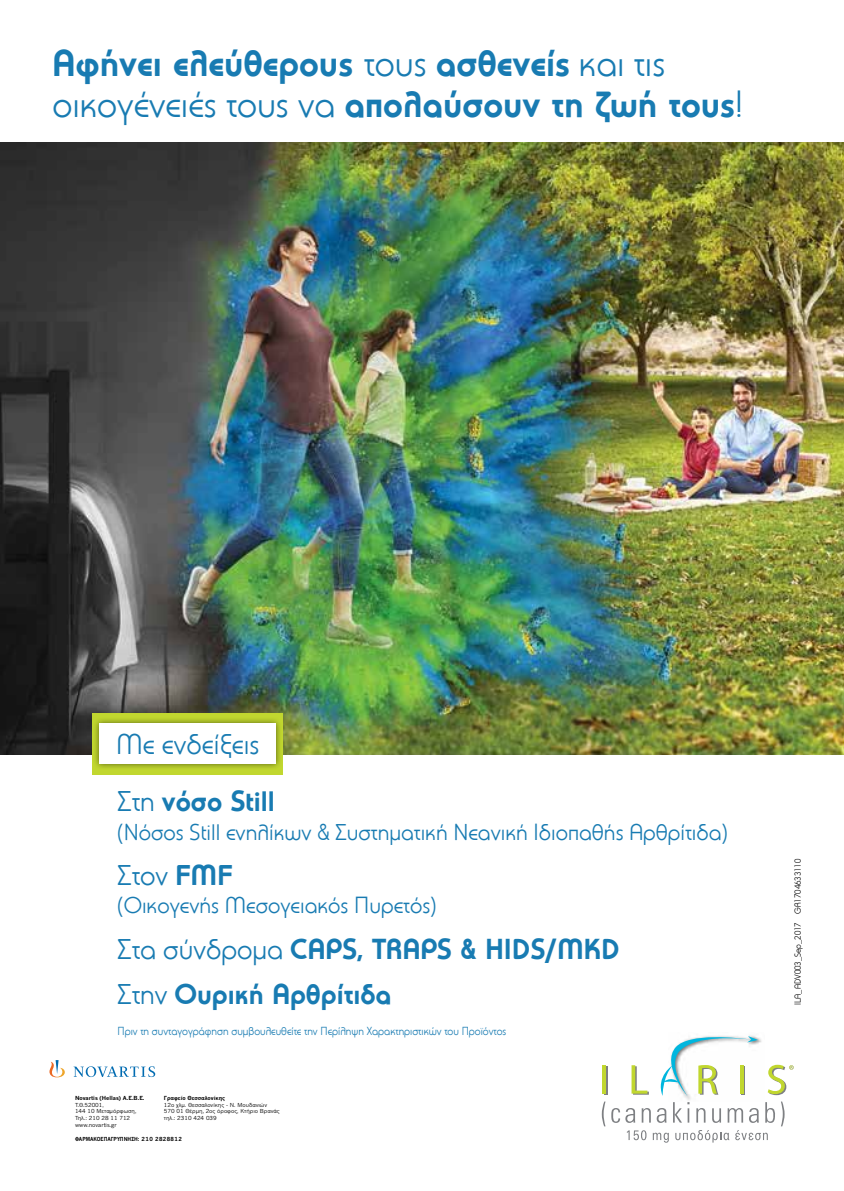
<style>
.page{position:relative;width:844px;height:1191px;background:#fff}
.page>*{position:absolute;margin:0;border:0;box-sizing:border-box;transform-origin:0 0}
.t1{font:700 36.93px/41.1px "PF Universal";color:#187bb2}
.t2{font:700 28.35px/45.5px "PF Universal";color:#187bb2}
.t3{font:28.35px "PF Universal";color:#187bb2}
.t4{font:22.75px "PF Universal";color:#187bb2}
.t5{font:11.38px "PF Universal";color:#187bb2;scale:.95 1}
.t6{font:8.75px "PF Universal";color:#000;scale:.95 1}
.t7{font:5.42px/6.6px "News Gothic Gre";color:#000;scale:1.05 1}
.t8{font:700 5.42px "News Gothic Gre";color:#000;scale:1.05 1}
.t9{font:700 5.42px "News Gothic Gre";color:#000;scale:.9 1}
.s1{font-weight:400}
.s2{font-weight:700}
</style>
<div class="page">
<img style="left:0;top:142px;width:843px;height:612px">
<svg style="left:49px;top:1060px;width:106px;height:17px"></svg>
<hr style="left:603px;top:1066px;width:4px;height:28px;background:#7e8083">
<hr style="left:602px;top:1065px;width:4px;height:28px;background:#c1d72f">
<svg style="left:601px;top:1101px;width:4px;height:25px"></svg>
<svg style="left:611px;top:1035px;width:182px;height:107px"></svg>
<div style="left:93px;top:713px;width:190px;height:61px;background:#c1d72f"></div>
<div style="left:93px;top:717px;width:189px;height:53px;background:#000;opacity:.55"></div>
<div style="left:99px;top:723px;width:177px;height:41px;background:#fff"></div>
<h1 class="t1" style="left:52px;top:42px;width:692px">Aφήνει ελεύθερους <span class="s1">τους</span> ασθενείς <span class="s1">και τις οικογένειές τους να</span> απολαύσουν τη ζωή τους<span class="s1">!</span></h1>
<h2 class="t3" style="left:116px;top:728px;width:145px">Με ενδείξεις</h2>
<h2 class="t2" style="left:117px;top:778px;width:159px"><span class="s1">Στη</span> νόσο Still</h2>
<h3 class="t4" style="left:117px;top:818px;width:611px">(Νόσος Still ενηλίκων &amp; Συστηματική Νεανική Ιδιοπαθής Αρθρίτιδα)</h3>
<h2 class="t3" style="left:117px;top:858px;width:116px">Στον <span class="s2">FMF</span></h2>
<h3 class="t4" style="left:117px;top:892px;width:320px">(Οικογενής Μεσογειακός Πυρετός)</h3>
<h2 class="t2" style="left:117px;top:925px;width:504px"><span class="s1">Στα σύνδρομα</span> CAPS, TRAPS &amp; HIDS/MKD<br><span class="s1">Στην</span> Ουρική Αρθρίτιδα</h2>
<h3 class="t5" style="left:117px;top:1024px;width:410px">Πριν τη συνταγογράφηση συμβουλευθείτε την Περίληψη Χαρακτηριστικών του Προϊόντος</h3>
<p class="t8" style="left:164px;top:1094px;width:60px">Γραφείο Θεσσαλονίκης</p>
<p class="t7" style="left:164px;top:1101px;width:112px">12ο χλμ. Θεσσαλονίκης - Ν. Μουδανιών<br>570 01 Θέρμη, 2ος όροφος, Κτήριο Βρανάς τηλ.: 2310 424 039</p>
<p class="t8" style="left:75px;top:1094px;width:68px">Novartis (Hellas) A.Ε.Β.Ε.</p>
<p class="t7" style="left:75px;top:1101px;width:60px">Τ.Θ.52001,<br>144 10 Μεταμόρφωση,<br>Τηλ.: 210 28 11 712 www.novartis.gr</p>
<p class="t9" style="left:75px;top:1136px;width:120px">ΦΑΡΜΑΚΟΕΠΑΓΡΥΠΝΗΣΗ: 210 2828812</p>
<h3 class="t6" style="left:792px;top:1005px;width:155px;rotate:-90deg">ILA_ADV003_Sep_2017 GR1704633110</h3>
</div>
